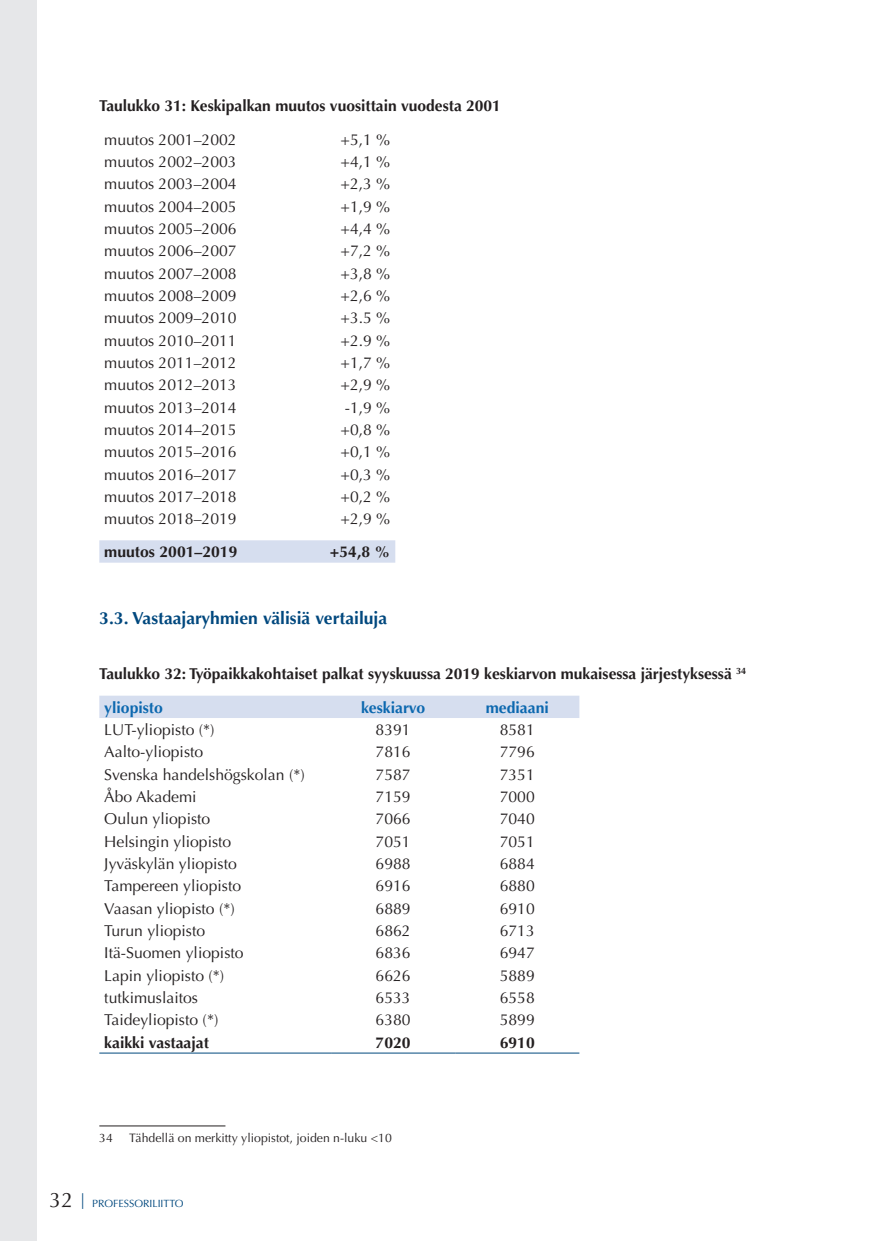
<style>
.page{position:relative;width:874px;height:1241px;background:#fff}
.page>*{position:absolute;margin:0;border:0;box-sizing:border-box;transform-origin:0 0}
.t1{font:700 17.5px "Optima LT Std";color:#01487e}
.t2{font:15.75px "Optima LT Std";color:#231f20}
.t3{font:700 15.75px/33.8px "Optima LT Std";color:#231f20}
.t4{font:700 15.75px "Optima LT Std";color:#0c68af}
.t5{font:12.25px "Optima LT Std";color:#231f20}
.t6{font:10.5px "Optima LT Std";color:#01487e}
.s1{color:#0c68af}
.s2{font-size:21px;color:#231f20}
</style>
<div class="page">
<div style="left:0;top:0;width:37px;height:1240px;background:#e6e7e9"></div>
<div style="left:99px;top:540px;width:296px;height:22px;background:#d6deef"></div>
<div style="left:99px;top:695px;width:480px;height:23px;background:#d6deef"></div>
<hr style="left:99px;top:1052px;width:232px;height:1px;background:#01487e">
<hr style="left:331px;top:1052px;width:124px;height:1px;background:#01487e">
<hr style="left:455px;top:1052px;width:124px;height:1px;background:#01487e">
<hr style="left:99px;top:1125px;width:126px;height:1px;background:#231f20">
<p class="t3" style="left:99px;top:89px;width:403px">Taulukko 31: Keskipalkan muutos vuosittain vuodesta 2001</p>
<p class="t2" style="left:104px;top:130px;width:134px">muutos 2001–2002</p>
<p class="t2" style="left:340px;top:130px;width:51px">+5,1 %</p>
<p class="t2" style="left:104px;top:152px;width:134px">muutos 2002–2003</p>
<p class="t2" style="left:340px;top:152px;width:51px">+4,1 %</p>
<p class="t2" style="left:104px;top:175px;width:134px">muutos 2003–2004</p>
<p class="t2" style="left:340px;top:175px;width:51px">+2,3 %</p>
<p class="t2" style="left:104px;top:197px;width:134px">muutos 2004–2005</p>
<p class="t2" style="left:340px;top:197px;width:51px">+1,9 %</p>
<p class="t2" style="left:104px;top:219px;width:134px">muutos 2005–2006</p>
<p class="t2" style="left:340px;top:219px;width:51px">+4,4 %</p>
<p class="t2" style="left:104px;top:242px;width:134px">muutos 2006–2007</p>
<p class="t2" style="left:340px;top:242px;width:51px">+7,2 %</p>
<p class="t2" style="left:104px;top:264px;width:134px">muutos 2007–2008</p>
<p class="t2" style="left:340px;top:264px;width:51px">+3,8 %</p>
<p class="t2" style="left:104px;top:286px;width:134px">muutos 2008–2009</p>
<p class="t2" style="left:340px;top:286px;width:51px">+2,6 %</p>
<p class="t2" style="left:104px;top:309px;width:134px">muutos 2009–2010</p>
<p class="t2" style="left:340px;top:309px;width:51px">+3.5 %</p>
<p class="t2" style="left:104px;top:331px;width:134px">muutos 2010–2011</p>
<p class="t2" style="left:340px;top:331px;width:51px">+2.9 %</p>
<p class="t2" style="left:104px;top:353px;width:134px">muutos 2011–2012</p>
<p class="t2" style="left:340px;top:353px;width:51px">+1,7 %</p>
<p class="t2" style="left:104px;top:376px;width:134px">muutos 2012–2013</p>
<p class="t2" style="left:340px;top:376px;width:51px">+2,9 %</p>
<p class="t2" style="left:104px;top:398px;width:134px">muutos 2013–2014</p>
<p class="t2" style="left:344px;top:398px;width:47px">-1,9 %</p>
<p class="t2" style="left:104px;top:420px;width:134px">muutos 2014–2015</p>
<p class="t2" style="left:340px;top:420px;width:51px">+0,8 %</p>
<p class="t2" style="left:104px;top:443px;width:134px">muutos 2015–2016</p>
<p class="t2" style="left:340px;top:443px;width:51px">+0,1 %</p>
<p class="t2" style="left:104px;top:465px;width:134px">muutos 2016–2017</p>
<p class="t2" style="left:340px;top:465px;width:51px">+0,3 %</p>
<p class="t2" style="left:104px;top:487px;width:134px">muutos 2017–2018</p>
<p class="t2" style="left:340px;top:487px;width:51px">+0,2 %</p>
<p class="t2" style="left:104px;top:510px;width:134px">muutos 2018–2019</p>
<p class="t2" style="left:340px;top:510px;width:51px">+2,9 %</p>
<p class="t3" style="left:104px;top:535px;width:135px">muutos 2001–2019</p>
<p class="t3" style="left:330px;top:535px;width:62px">+54,8 %</p>
<p class="t1" style="left:99px;top:607px;width:289px">3.3. Vastaajaryhmien välisiä vertailuja</p>
<p class="t3" style="left:104px;top:656px;width:643px;text-indent:-5px">Taulukko 32: Työpaikkakohtaiset palkat syyskuussa 2019 keskiarvon mukaisessa järjestyksessä <sup>34 </sup><span class="s1">yliopisto</span></p>
<p class="t4" style="left:361px;top:698px;width:66px">keskiarvo</p>
<p class="t4" style="left:485px;top:698px;width:65px">mediaani</p>
<p class="t2" style="left:104px;top:720px;width:112px">LUT-yliopisto (*)</p>
<p class="t2" style="left:375px;top:720px;width:37px">8391</p>
<p class="t2" style="left:499px;top:720px;width:37px">8581</p>
<p class="t2" style="left:104px;top:742px;width:100px">Aalto-yliopisto</p>
<p class="t2" style="left:375px;top:742px;width:37px">7816</p>
<p class="t2" style="left:499px;top:742px;width:37px">7796</p>
<p class="t2" style="left:104px;top:765px;width:202px">Svenska handelshögskolan (*)</p>
<p class="t2" style="left:375px;top:765px;width:37px">7587</p>
<p class="t2" style="left:499px;top:765px;width:37px">7351</p>
<p class="t2" style="left:104px;top:787px;width:94px">Åbo Akademi</p>
<p class="t2" style="left:375px;top:787px;width:37px">7159</p>
<p class="t2" style="left:499px;top:787px;width:37px">7000</p>
<p class="t2" style="left:104px;top:809px;width:107px">Oulun yliopisto</p>
<p class="t2" style="left:375px;top:809px;width:37px">7066</p>
<p class="t2" style="left:499px;top:809px;width:37px">7040</p>
<p class="t2" style="left:104px;top:832px;width:128px">Helsingin yliopisto</p>
<p class="t2" style="left:375px;top:832px;width:37px">7051</p>
<p class="t2" style="left:499px;top:832px;width:37px">7051</p>
<p class="t2" style="left:104px;top:854px;width:134px">Jyväskylän yliopisto</p>
<p class="t2" style="left:375px;top:854px;width:37px">6988</p>
<p class="t2" style="left:499px;top:854px;width:37px">6884</p>
<p class="t2" style="left:104px;top:876px;width:138px">Tampereen yliopisto</p>
<p class="t2" style="left:375px;top:876px;width:37px">6916</p>
<p class="t2" style="left:499px;top:876px;width:37px">6880</p>
<p class="t2" style="left:104px;top:899px;width:132px">Vaasan yliopisto (*)</p>
<p class="t2" style="left:375px;top:899px;width:37px">6889</p>
<p class="t2" style="left:499px;top:899px;width:37px">6910</p>
<p class="t2" style="left:104px;top:921px;width:102px">Turun yliopisto</p>
<p class="t2" style="left:375px;top:921px;width:37px">6862</p>
<p class="t2" style="left:499px;top:921px;width:37px">6713</p>
<p class="t2" style="left:104px;top:943px;width:141px">Itä-Suomen yliopisto</p>
<p class="t2" style="left:375px;top:943px;width:37px">6836</p>
<p class="t2" style="left:499px;top:943px;width:37px">6947</p>
<p class="t2" style="left:104px;top:965px;width:121px">Lapin yliopisto (*)</p>
<p class="t2" style="left:375px;top:965px;width:37px">6626</p>
<p class="t2" style="left:499px;top:965px;width:37px">5889</p>
<p class="t2" style="left:104px;top:988px;width:95px">tutkimuslaitos</p>
<p class="t2" style="left:375px;top:988px;width:37px">6533</p>
<p class="t2" style="left:499px;top:988px;width:37px">6558</p>
<p class="t2" style="left:104px;top:1010px;width:115px">Taideyliopisto (*)</p>
<p class="t2" style="left:375px;top:1010px;width:37px">6380</p>
<p class="t2" style="left:499px;top:1010px;width:37px">5899</p>
<p class="t3" style="left:104px;top:1025px;width:106px">kaikki vastaajat</p>
<p class="t3" style="left:375px;top:1025px;width:37px">7020</p>
<p class="t3" style="left:499px;top:1025px;width:37px">6910</p>
<p class="t5" style="left:99px;top:1130px;width:15px">34</p>
<p class="t5" style="left:129px;top:1130px;width:264px">Tähdellä on merkitty yliopistot, joiden n-luku &lt;10</p>
<p class="t6" style="left:50px;top:1197px;width:135px"><span class="s2">32</span> <sup>|</sup> PROFESSORILIITTO</p>
</div>
